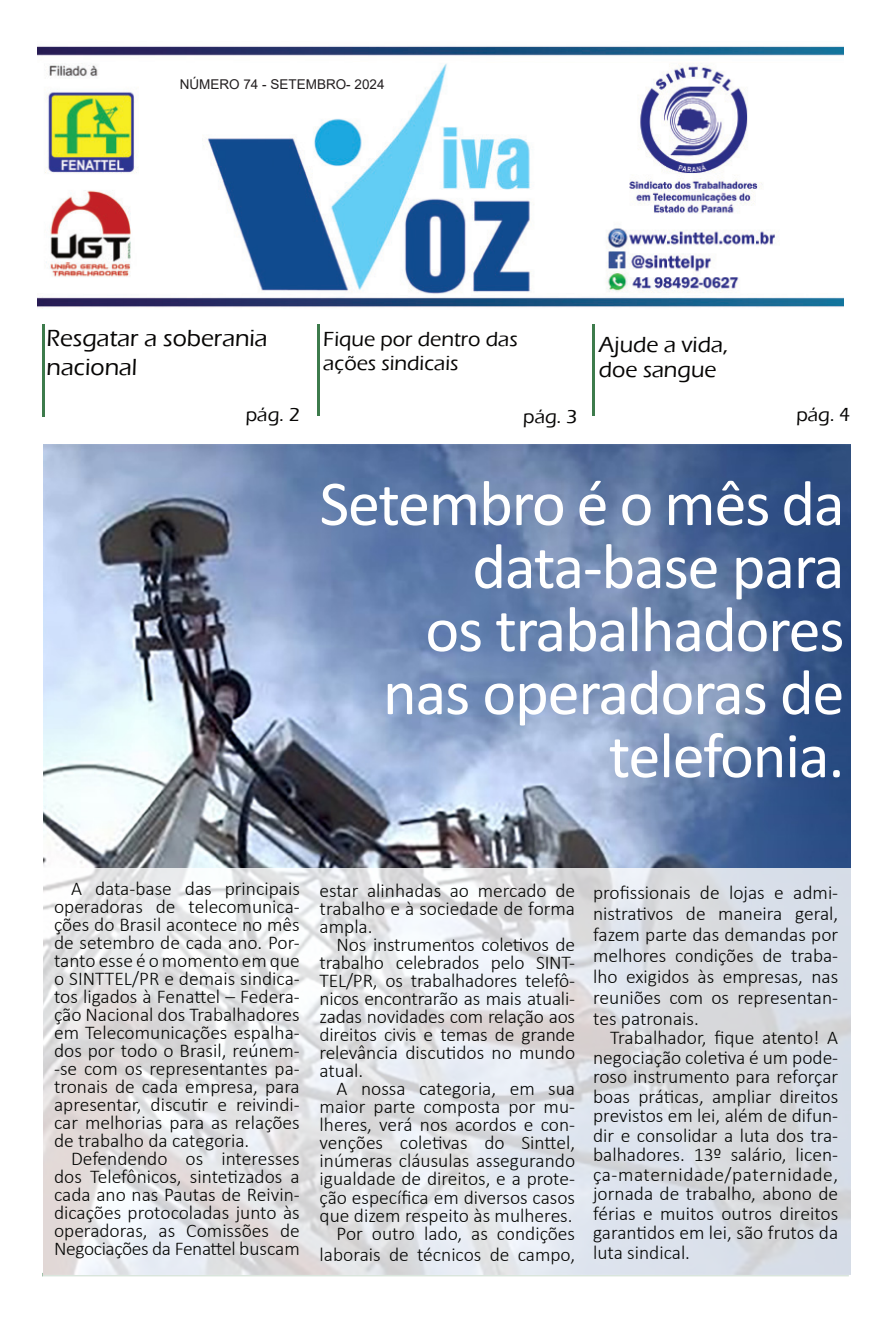
<style>
.page{position:relative;width:893px;height:1319px;background:#fff}
.page>*{position:absolute;margin:0;border:0;box-sizing:border-box;transform-origin:0 0}
.t1{font:64.5px "Calibri";letter-spacing:-.02em;color:#fff}
.t2{font:500 24px "Eras ITC";color:#070605}
.t3{font:500 22.5px "Eras ITC";color:#070605}
.t4{font:500 21px "Eras ITC";color:#070605}
.t5{font:300 19.5px/18px "Calibri";color:#040503;text-align:justify}
.t6{font:500 19.5px "Eras ITC";color:#070605}
.t7{font:13.5px "Arial";color:#231f20}
</style>
<div class="page">
<img style="left:38px;top:46px;width:805px;height:262px">
<hr style="left:592px;top:325px;width:3px;height:91px;background:#3d7b4c">
<hr style="left:317px;top:325px;width:3px;height:91px;background:#3d7b4c">
<hr style="left:42px;top:325px;width:2px;height:92px;background:#3d7b4c">
<img style="left:43px;top:444px;width:807px;height:423px">
<svg style="left:43px;top:867px;width:807px;height:409px;background:#e0e2e5"></svg>
<p class="t7" style="left:180px;top:75px;width:206px">NÚMERO 74 - SETEMBRO- 2024</p>
<p class="t2" style="left:47px;top:325px;width:223px">Resgatar a soberania</p>
<p class="t2" style="left:47px;top:354px;width:92px">nacional</p>
<p class="t6" style="left:246px;top:404px;width:55px">pág. 2</p>
<p class="t6" style="left:523px;top:405px;width:55px">pág. 3</p>
<p class="t6" style="left:796px;top:404px;width:55px">pág. 4</p>
<p class="t4" style="left:323px;top:327px;width:196px">Fique por dentro das</p>
<p class="t4" style="left:323px;top:351px;width:137px">ações sindicais</p>
<p class="t3" style="left:599px;top:331px;width:131px">Ajude a vida,</p>
<p class="t3" style="left:599px;top:357px;width:119px">doe sangue</p>
<p class="t1" style="left:320px;top:458px;width:527px">Setembro é o mês da</p>
<p class="t1" style="left:472px;top:521px;width:374px">data-base para</p>
<p class="t1" style="left:425px;top:584px;width:421px">os trabalhadores</p>
<p class="t1" style="left:383px;top:647px;width:463px">nas operadoras de</p>
<p class="t1" style="left:609px;top:710px;width:237px">telefonia.</p>
<p class="t5" style="left:54px;top:879px;width:247px;text-indent:17px">A data-base das principais operadoras de telecomunica&shy;ções do Brasil acontece no mês de setembro de cada ano. Por&shy;tanto esse é o momento em que o SINTTEL/PR e demais sindica&shy;tos ligados à Fenattel – Federa&shy;ção Nacional dos Trabalhadores em Telecomunicações espalha&shy;dos por todo o Brasil, reúnem--se com os representantes pa&shy;tronais de cada empresa, para apresentar, discutir e reivindi&shy;car melhorias para as relações de trabalho da categoria.</p>
<p class="t5" style="left:54px;top:1149px;width:247px;text-indent:17px">Defendendo os interesses dos Telefônicos, sintetizados a cada ano nas Pautas de Reivin&shy;dicações protocoladas junto às operadoras, as Comissões de Negociações da Fenattel buscam</p>
<p class="t5" style="left:320px;top:881px;width:257px">estar alinhadas ao mercado de trabalho e à sociedade de forma ampla.</p>
<p class="t5" style="left:320px;top:935px;width:257px;text-indent:17px">Nos instrumentos coletivos de trabalho celebrados pelo SINT-TEL/PR, os trabalhadores telefô&shy;nicos encontrarão as mais atuali&shy;zadas novidades com relação aos direitos civis e temas de grande relevância discutidos no mundo atual.</p>
<p class="t5" style="left:320px;top:1079px;width:257px;text-indent:17px">A nossa categoria, em sua maior parte composta por mu&shy;lheres, verá nos acordos e con&shy;venções coletivas do Sinttel, inúmeras cláusulas assegurando igualdade de direitos, e a prote&shy;ção específica em diversos casos que dizem respeito às mulheres.</p>
<p class="t5" style="left:320px;top:1222px;width:257px;line-height:21px;text-align:right">Por outro lado, as condições laborais de técnicos de campo,</p>
<p class="t5" style="left:593px;top:881px;width:247px;line-height:21px">profissionais de lojas e admi&shy;nistrativos de maneira geral, fazem parte das demandas por melhores condições de traba&shy;lho exigidos às empresas, nas reuniões com os representan&shy;tes patronais.</p>
<p class="t5" style="left:593px;top:1027px;width:247px;line-height:19.5px;text-indent:17px">Trabalhador, fique atento! A negociação coletiva é um pode&shy;roso instrumento para reforçar boas práticas, ampliar direitos previstos em lei, além de difun&shy;dir e consolidar a luta dos tra&shy;balhadores. 13º salário, licen&shy;ça-maternidade/paternidade, jornada de trabalho, abono de férias e muitos outros direitos garantidos em lei, são frutos da luta sindical.</p>
</div>
